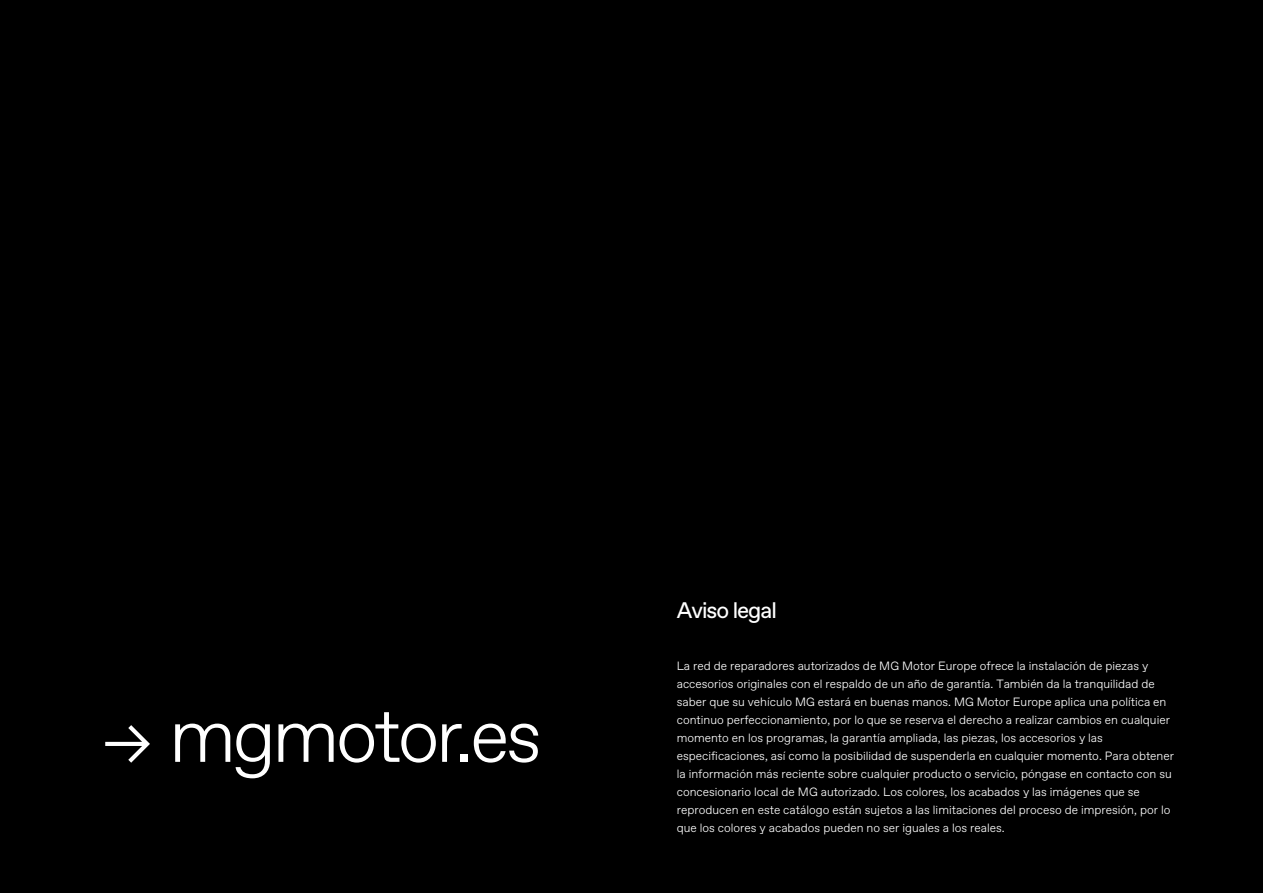
<style>
.page{position:relative;width:1263px;height:893px;background:#000}
.page>*{position:absolute;margin:0;border:0;box-sizing:border-box;transform-origin:0 0}
.t1{font:300 75px "Favorit Std";letter-spacing:-.045em;color:#fff}
.t2{font:22.5px "Favorit Std";letter-spacing:-.045em;color:#fff}
.t3{font:300 12px/18px "Favorit Std";color:#fff}
</style>
<div class="page">
<svg style="left:105px;top:725px;width:45px;height:38px"></svg>
<p class="t1" style="left:169px;top:686px;width:374px">mgmotor.es</p>
<p class="t2" style="left:677px;top:595px;width:102px">Aviso legal</p>
<p class="t3" style="left:677px;top:657px;width:499px">La red de reparadores autorizados de MG Motor Europe ofrece la instalación de piezas y accesorios originales con el respaldo de un año de garantía. También da la tranquilidad de saber que su vehículo MG estará en buenas manos. MG Motor Europe aplica una política en continuo perfeccionamiento, por lo que se reserva el derecho a realizar cambios en cualquier momento en los programas, la garantía ampliada, las piezas, los accesorios y las especificaciones, así como la posibilidad de suspenderla en cualquier momento. Para obtener la información más reciente sobre cualquier producto o servicio, póngase en contacto con su concesionario local de MG autorizado. Los colores, los acabados y las imágenes que se reproducen en este catálogo están sujetos a las limitaciones del proceso de impresión, por lo que los colores y acabados pueden no ser iguales a los reales.</p>
</div>
